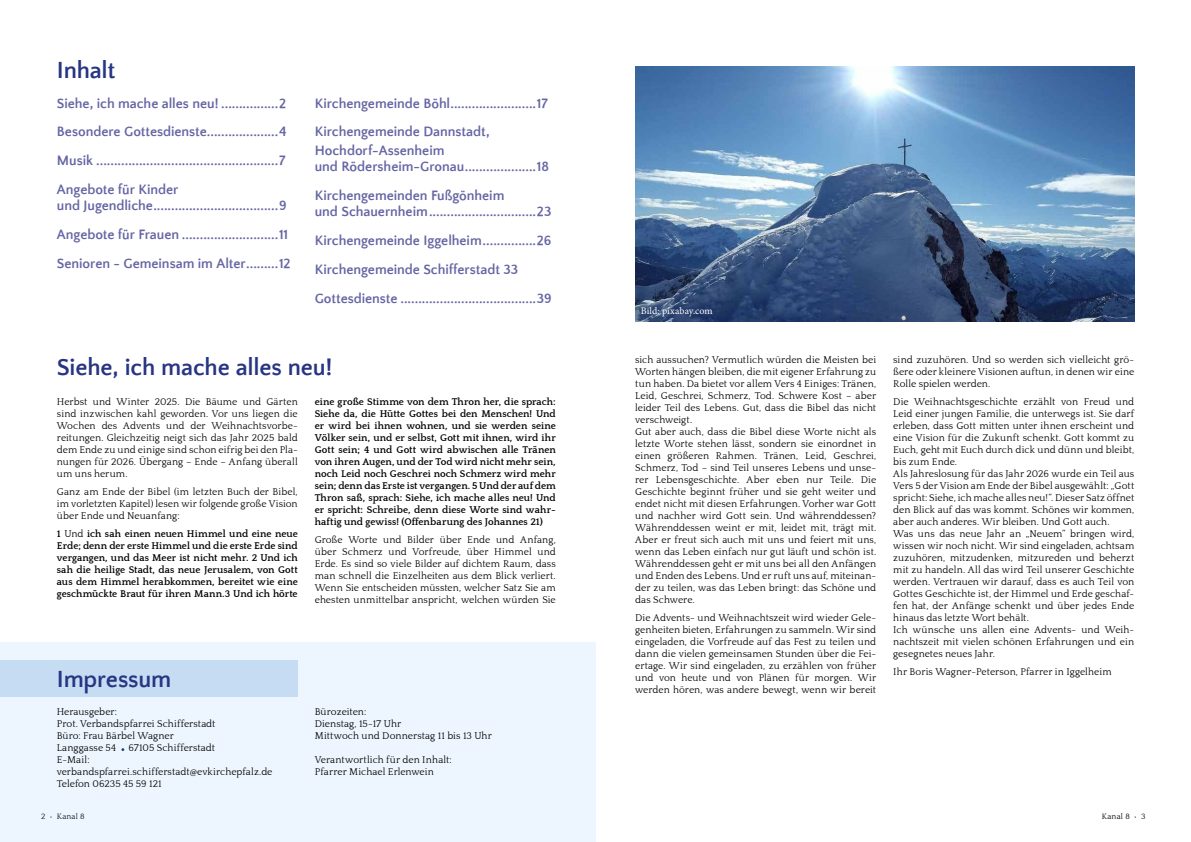
<style>
.page{position:relative;width:1191px;height:842px;background:#fff}
.page>*{position:absolute;margin:0;border:0;box-sizing:border-box;transform-origin:0 0}
.t1{font:700 24px "Quattrocento Sans";letter-spacing:-.005em;color:#283583}
.t2{font:700 14px/28.8px "Quattrocento Sans";letter-spacing:-.005em;color:#6565a4}
.t3{font:10px/12px "Quattrocento";letter-spacing:.005em;color:#000}
.t4{font:700 10px/12px "Quattrocento";letter-spacing:.005em;color:#000;text-align:justify}
.t5{font:10px "Minion Pro";color:#fff}
.t6{font:8px "Quattrocento";letter-spacing:.025em;color:#000}
.s1{font-weight:400}
</style>
<div class="page">
<div style="left:0;top:642px;width:596px;height:200px;background:#edf6fe"></div>
<div style="left:0;top:660px;width:298px;height:36px;background:#c5dcf2"></div>
<img style="left:635px;top:67px;width:499px;height:255px">
<h1 class="t1" style="left:57px;top:58px;width:60px">Inhalt</h1>
<h2 class="t2" style="left:57px;top:89px;width:231px;text-align:justify">Siehe, ich mache alles neu! ................2<br>Besondere Gottesdienste....................4<br>Musik ...................................................7<br>Angebote für Kinder</h2>
<h2 class="t2" style="left:57px;top:192px;width:235px">und Jugendliche...................................9<br>Angebote für Frauen ...........................11<br>Senioren - Gemeinsam im Alter.........12</h2>
<h2 class="t2" style="left:315px;top:89px;width:234px">Kirchengemeinde Böhl........................17<br>Kirchengemeinde Dannstadt,</h2>
<h2 class="t2" style="left:315px;top:143px;width:236px;line-height:16px">Hochdorf-Assenheim<br>und Rödersheim-Gronau....................18</h2>
<h2 class="t2" style="left:315px;top:188px;width:238px;line-height:16px">Kirchengemeinden Fußgönheim<br>und Schauernheim..............................23</h2>
<h2 class="t2" style="left:315px;top:226px;width:238px">Kirchengemeinde Iggelheim...............26<br>Kirchengemeinde Schifferstadt 33<br>Gottesdienste ......................................39</h2>
<h1 class="t1" style="left:57px;top:355px;width:277px">Siehe, ich mache alles neu!</h1>
<p class="t3" style="left:57px;top:396px;width:242px;text-align:justify">Herbst und Winter 2025. Die Bäume und Gärten sind inzwischen kahl geworden. Vor uns liegen die Wochen des Advents und der Weihnachtsvorbe&shy;reitungen. Gleichzeitig neigt sich das Jahr 2025 bald dem Ende zu und einige sind schon eifrig bei den Pla&shy;nungen für 2026. Übergang – Ende – Anfang überall um uns herum.</p>
<p class="t3" style="left:57px;top:486px;width:242px;text-align:justify">Ganz am Ende der Bibel (im letzten Buch der Bibel, im vorletzten Kapitel) lesen wir folgende große Vision über Ende und Neuanfang:</p>
<p class="t4" style="left:57px;top:528px;width:242px">1 <span class="s1">Und</span> ich sah einen neuen Himmel und eine neue Erde; denn der erste Himmel und die erste Erde sind vergangen, und das Meer ist nicht mehr. 2 Und ich sah die heilige Stadt, das neue Jerusalem, von Gott aus dem Himmel herabkommen, bereitet wie eine geschmückte Braut für ihren Mann.3 Und ich hörte</p>
<p class="t4" style="left:315px;top:396px;width:242px">eine große Stimme von dem Thron her, die sprach:<br>Siehe da, die Hütte Gottes bei den Menschen! Und er wird bei ihnen wohnen, und sie werden seine Völker sein, und er selbst, Gott mit ihnen, wird ihr Gott sein; 4 und Gott wird abwischen alle Tränen von ihren Augen, und der Tod wird nicht mehr sein, noch Leid noch Geschrei noch Schmerz wird mehr sein; denn das Erste ist vergangen. 5 Und der auf dem Thron saß, sprach: Siehe, ich mache alles neu! Und er spricht: Schreibe, denn diese Worte sind wahr&shy;haftig und gewiss! (Offenbarung des Johannes 21)</p>
<p class="t3" style="left:315px;top:534px;width:242px;text-align:justify">Große Worte und Bilder über Ende und Anfang, über Schmerz und Vorfreude, über Himmel und Erde. Es sind so viele Bilder auf dichtem Raum, dass man schnell die Einzelheiten aus dem Blick verliert.<br>Wenn Sie entscheiden müssten, welcher Satz Sie am ehesten unmittelbar anspricht, welchen würden Sie</p>
<h1 class="t1" style="left:57px;top:667px;width:116px">Impressum</h1>
<p class="t3" style="left:57px;top:706px;width:217px">Herausgeber:<br>Prot. Verbandspfarrei Schifferstadt<br>Büro: Frau Bärbel Wagner<br>Langgasse 54 67105 Schifferstadt<br>E-Mail: verbandspfarrei.schifferstadt@evkirchepfalz.de<br>Telefon 06235 45 59 121</p>
<p class="t3" style="left:315px;top:706px;width:179px">Bürozeiten:<br>Dienstag, 15-17 Uhr<br>Mittwoch und Donnerstag 11 bis 13 Uhr</p>
<p class="t3" style="left:315px;top:754px;width:139px">Verantwortlich für den Inhalt:<br>Pfarrer Michael Erlenwein</p>
<p class="t5" style="left:641px;top:304px;width:73px">Bild: pixabay.com</p>
<p class="t3" style="left:635px;top:354px;width:242px">sich aussuchen? Vermutlich würden die Meisten bei Worten hängen bleiben, die mit eigener Erfahrung zu tun haben. Da bietet vor allem Vers 4 Einiges: Tränen, Leid, Geschrei, Schmerz, Tod. Schwere Kost – aber leider Teil des Lebens. Gut, dass die Bibel das nicht verschweigt.<br>Gut aber auch, dass die Bibel diese Worte nicht als letzte Worte stehen lässt, sondern sie einordnet in einen größeren Rahmen. Tränen, Leid, Geschrei, Schmerz, Tod – sind Teil unseres Lebens und unse&shy;rer Lebensgeschichte. Aber eben nur Teile. Die Geschichte beginnt früher und sie geht weiter und endet nicht mit diesen Erfahrungen. Vorher war Gott und nachher wird Gott sein. Und währenddessen?<br>Währenddessen weint er mit, leidet mit, trägt mit.<br>Aber er freut sich auch mit uns und feiert mit uns, wenn das Leben einfach nur gut läuft und schön ist.<br>Währenddessen geht er mit uns bei all den Anfängen und Enden des Lebens. Und er ruft uns auf, miteinan&shy;der zu teilen, was das Leben bringt: das Schöne und das Schwere.</p>
<p class="t3" style="left:635px;top:612px;width:242px;text-align:justify">Die Advents- und Weihnachtszeit wird wieder Gele&shy;genheiten bieten, Erfahrungen zu sammeln. Wir sind eingeladen, die Vorfreude auf das Fest zu teilen und dann die vielen gemeinsamen Stunden über die Fei&shy;ertage. Wir sind eingeladen, zu erzählen von früher und von heute und von Plänen für morgen. Wir werden hören, was andere bewegt, wenn wir bereit</p>
<p class="t3" style="left:893px;top:354px;width:242px;text-align:justify">sind zuzuhören. Und so werden sich vielleicht grö&shy;ßere oder kleinere Visionen auftun, in denen wir eine Rolle spielen werden.</p>
<p class="t3" style="left:893px;top:396px;width:242px">Die Weihnachtsgeschichte erzählt von Freud und Leid einer jungen Familie, die unterwegs ist. Sie darf erleben, dass Gott mitten unter ihnen erscheint und eine Vision für die Zukunft schenkt. Gott kommt zu Euch, geht mit Euch durch dick und dünn und bleibt, bis zum Ende.<br>Als Jahreslosung für das Jahr 2026 wurde ein Teil aus Vers 5 der Vision am Ende der Bibel ausgewählt: „Gott spricht: Siehe, ich mache alles neu!“. Dieser Satz öffnet den Blick auf das was kommt. Schönes wir kommen, aber auch anderes. Wir bleiben. Und Gott auch.<br>Was uns das neue Jahr an „Neuem“ bringen wird, wissen wir noch nicht. Wir sind eingeladen, achtsam zuzuhören, mitzudenken, mitzureden und beherzt mit zu handeln. All das wird Teil unserer Geschichte werden. Vertrauen wir darauf, dass es auch Teil von Gottes Geschichte ist, der Himmel und Erde geschaf&shy;fen hat, der Anfänge schenkt und über jedes Ende hinaus das letzte Wort behält.<br>Ich wünsche uns allen eine Advents- und Weih&shy;nachtszeit mit vielen schönen Erfahrungen und ein gesegnetes neues Jahr.</p>
<p class="t3" style="left:893px;top:666px;width:220px">Ihr Boris Wagner-Peterson, Pfarrer in Iggelheim</p>
<p class="t6" style="left:41px;top:812px;width:45px">2 • Kanal 8</p>
<p class="t6" style="left:1102px;top:812px;width:45px">Kanal 8 • 3</p>
</div>
